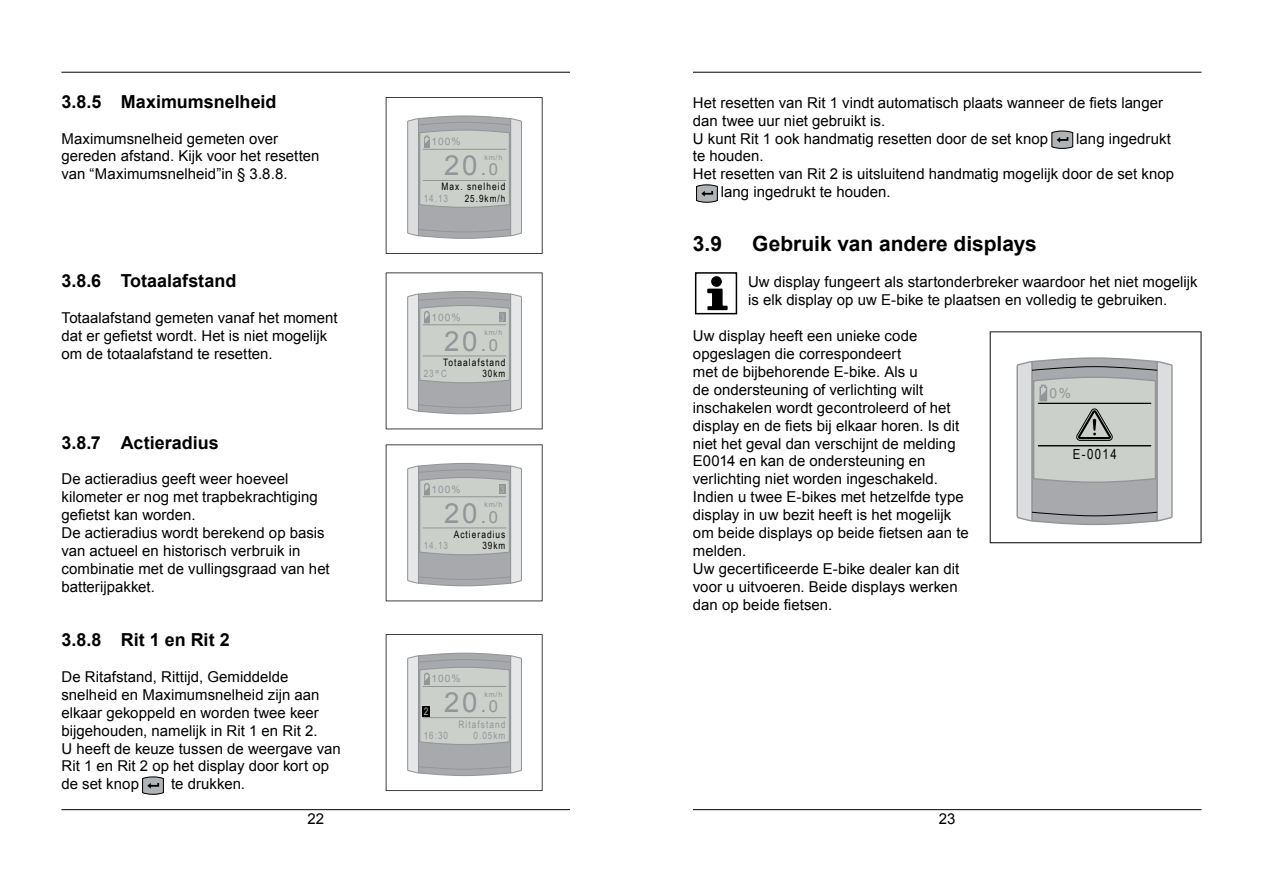
<style>
.page{position:relative;width:1263px;height:893px;background:#fff}
.page>*{position:absolute;margin:0;border:0;box-sizing:border-box;transform-origin:0 0}
.t1{font:27.67px "Arial";letter-spacing:.1em;color:#939598}
.t2{font:700 20.92px "Arial";color:#000}
.t3{font:700 17.92px "Arial";color:#000}
.t4{font:14.92px/17.9px "Arial";letter-spacing:.005em;color:#000}
.t5{font:13.88px "Arial Narrow";color:#000}
.t6{font:13.8px "Arial";color:#939598}
.t7{font:10.2px "Arial Narrow";letter-spacing:.1em;color:#000}
.t8{font:10.2px "Arial";letter-spacing:.1em;color:#939598}
.t9{font:10.2px "Arial Narrow";letter-spacing:.1em;color:#939598}
.t10{font:10.2px "Arial Narrow";color:#b2b8b0}
.t11{font:9.98px "Arial Narrow";letter-spacing:.1em;color:#939598}
.t12{font:9.98px "Arial Narrow";letter-spacing:.1em;color:#000}
.t13{font:7.2px "Arial";letter-spacing:.1em;color:#939598}
.s1{font-size:22.12px}
.s2{font-size:16.58px}
.s3{font-size:12.45px}
</style>
<div class="page">
<hr style="left:61px;top:72px;width:509px;height:1px;background:#000">
<hr style="left:61px;top:809px;width:509px;height:1px;background:#000">
<hr style="left:693px;top:72px;width:508px;height:1px;background:#000">
<hr style="left:693px;top:809px;width:508px;height:1px;background:#000">
<svg style="left:142px;top:776px;width:22px;height:19px"></svg>
<svg style="left:386px;top:97px;width:156px;height:157px"></svg>
<svg style="left:386px;top:272px;width:156px;height:157px"></svg>
<svg style="left:386px;top:444px;width:156px;height:157px"></svg>
<svg style="left:386px;top:634px;width:156px;height:157px"></svg>
<svg style="left:1051px;top:130px;width:23px;height:19px"></svg>
<svg style="left:696px;top:184px;width:22px;height:19px"></svg>
<svg style="left:990px;top:331px;width:211px;height:212px"></svg>
<div style="left:711px;top:276px;width:11px;height:11px;background:#000;border-radius:50%"></div>
<div style="left:695px;top:272px;width:42px;height:42px;border:1px solid #000"></div>
<svg style="left:707px;top:288px;width:21px;height:23px"></svg>
<p class="t3" style="left:61px;top:89px;width:217px">3.8.5 Maximumsnelheid</p>
<p class="t4" style="left:61px;top:129px;width:259px">Maximumsnelheid gemeten over gereden afstand. Kijk voor het resetten van “Maximumsnelheid”in § 3.8.8.</p>
<p class="t3" style="left:61px;top:269px;width:176px">3.8.6 Totaalafstand</p>
<p class="t4" style="left:61px;top:309px;width:278px">Totaalafstand gemeten vanaf het moment dat er gefietst wordt. Het is niet mogelijk om de totaalafstand te resetten.</p>
<p class="t3" style="left:61px;top:430px;width:159px">3.8.7 Actieradius</p>
<p class="t4" style="left:61px;top:470px;width:270px">De actieradius geeft weer hoeveel kilometer er nog met trapbekrachtiging gefietst kan worden.<br>De actieradius wordt berekend op basis van actueel en historisch verbruik in combinatie met de vullingsgraad van het batterijpakket.</p>
<p class="t3" style="left:61px;top:628px;width:170px">3.8.8 Rit 1 en Rit 2</p>
<p class="t4" style="left:61px;top:668px;width:281px">De Ritafstand, Rittijd, Gemiddelde snelheid en Maximumsnelheid zijn aan elkaar gekoppeld en worden twee keer bijgehouden, namelijk in Rit 1 en Rit 2.<br>U heeft de keuze tussen de weergave van Rit 1 en Rit 2 op het display door kort op de set knop</p>
<p class="t4" style="left:171px;top:775px;width:75px">te drukken.</p>
<p class="t8" style="left:431px;top:135px;width:31px">100%</p>
<p class="t13" style="left:485px;top:153px;width:19px">km/h</p>
<h1 class="t1" style="left:444px;top:147px;width:55px">20<span class="s1">.</span><span class="s2">0</span></h1>
<p class="t12" style="left:465px;top:191px;width:42px">25.9km/h</p>
<p class="t7" style="left:441px;top:179px;width:66px">Max. snelheid</p>
<p class="t11" style="left:424px;top:191px;width:26px">14.13</p>
<p class="t8" style="left:431px;top:310px;width:31px">100%</p>
<p class="t10" style="left:500px;top:309px;width:6px">3</p>
<p class="t13" style="left:485px;top:328px;width:19px">km/h</p>
<h1 class="t1" style="left:444px;top:323px;width:55px">20<span class="s1">.</span><span class="s2">0</span></h1>
<p class="t12" style="left:482px;top:366px;width:24px">30km</p>
<p class="t7" style="left:443px;top:355px;width:64px">Totaalafstand</p>
<p class="t11" style="left:424px;top:366px;width:25px">23<span class="s3">°</span>C</p>
<p class="t8" style="left:431px;top:482px;width:31px">100%</p>
<p class="t10" style="left:500px;top:481px;width:6px">3</p>
<p class="t13" style="left:485px;top:500px;width:19px">km/h</p>
<h1 class="t1" style="left:444px;top:495px;width:55px">20<span class="s1">.</span><span class="s2">0</span></h1>
<p class="t12" style="left:482px;top:538px;width:24px">39km</p>
<p class="t7" style="left:454px;top:527px;width:53px">Actieradius</p>
<p class="t11" style="left:424px;top:538px;width:26px">14.13</p>
<p class="t8" style="left:431px;top:672px;width:31px">100%</p>
<p class="t13" style="left:485px;top:690px;width:19px">km/h</p>
<h1 class="t1" style="left:444px;top:684px;width:55px">20<span class="s1">.</span><span class="s2">0</span></h1>
<p class="t11" style="left:473px;top:728px;width:33px">0.05km</p>
<p class="t10" style="left:424px;top:704px;width:6px">2</p>
<p class="t9" style="left:458px;top:716px;width:48px">Ritafstand</p>
<p class="t11" style="left:424px;top:728px;width:26px">16:30</p>
<p class="t4" style="left:693px;top:94px;width:472px">Het resetten van Rit 1 vindt automatisch plaats wanneer de fiets langer dan twee uur niet gebruikt is.<br>U kunt Rit 1 ook handmatig resetten door de set knop</p>
<p class="t4" style="left:1076px;top:129px;width:96px">lang ingedrukt</p>
<p class="t4" style="left:693px;top:147px;width:72px">te houden.</p>
<p class="t4" style="left:693px;top:165px;width:483px">Het resetten van Rit 2 is uitsluitend handmatig mogelijk door de set knop</p>
<p class="t4" style="left:721px;top:183px;width:171px">lang ingedrukt te houden.</p>
<h2 class="t2" style="left:693px;top:230px;width:31px">3.9</h2>
<h2 class="t2" style="left:752px;top:230px;width:286px">Gebruik van andere displays</h2>
<p class="t4" style="left:748px;top:273px;width:451px">Uw display fungeert als startonderbreker waardoor het niet mogelijk is elk display op uw E-bike te plaatsen en volledig te gebruiken.</p>
<p class="t4" style="left:693px;top:327px;width:277px">Uw display heeft een unieke code opgeslagen die correspondeert<br>met de bijbehorende E-bike. Als u<br>de ondersteuning of verlichting wilt inschakelen wordt gecontroleerd of het display en de fiets bij elkaar horen. Is dit niet het geval dan verschijnt de melding E0014 en kan de ondersteuning en verlichting niet worden ingeschakeld.<br>Indien u twee E-bikes met hetzelfde type display in uw bezit heeft is het mogelijk om beide displays op beide fietsen aan te melden.<br>Uw gecertificeerde E-bike dealer kan dit voor u uitvoeren. Beide displays werken dan op beide fietsen.</p>
<p class="t6" style="left:1049px;top:384px;width:23px">0%</p>
<p class="t5" style="left:1073px;top:444px;width:45px">E-0014</p>
<p class="t4" style="left:307px;top:809px;width:18px">22</p>
<p class="t4" style="left:939px;top:809px;width:18px">23</p>
</div>
